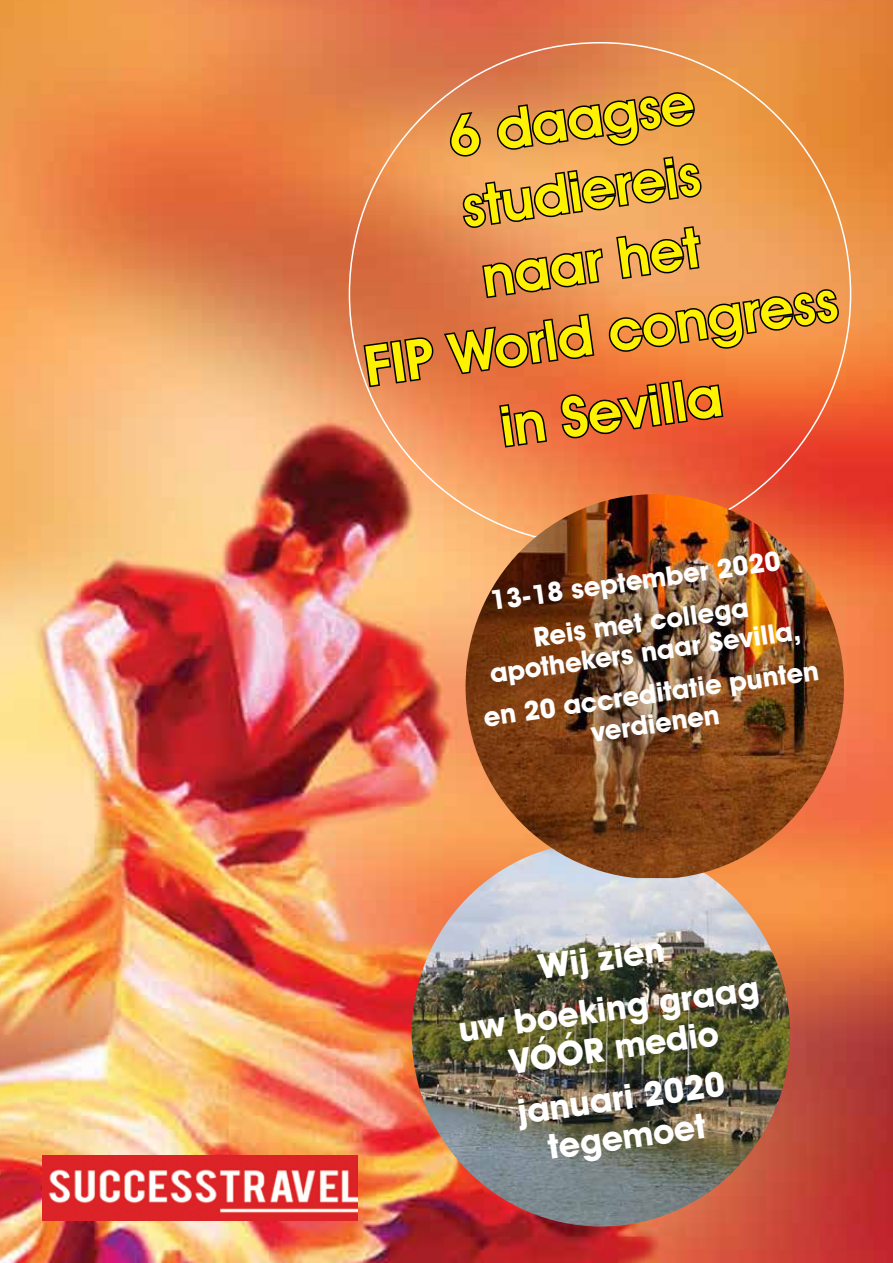
<style>
.page{position:relative;width:893px;height:1263px;background:#fff}
.page>*{position:absolute;margin:0;border:0;box-sizing:border-box;transform-origin:0 0}
.t1{font:600 55.5px/71.8px "Avant Garde IT Cby BT";color:#fff200;text-align:center}
.t2{font:700 34.5px/51px "Avant Garde IT Cby BT";color:#fff;text-align:center}
.t3{font:700 27px/42px "Avant Garde IT Cby BT";color:#fff;text-align:center}
</style>
<div class="page">
<img style="left:0;top:0;width:893px;height:1263px">
<img style="left:412px;top:842px;width:378px;height:384px">
<img style="left:43px;top:1156px;width:314px;height:64px">
<svg style="left:362px;top:335px;width:72px;height:54px;background:#9d5836"></svg>
<svg style="left:442px;top:91px;width:397px;height:358px;background:#ca7841"></svg>
<img style="left:466px;top:494px;width:378px;height:384px">
<h1 class="t1" style="left:330px;top:117px;width:479px;rotate:-8deg">6 daagse studiereis<br>naar het<br>FIP World congress</h1>
<h1 class="t1" style="left:496px;top:391px;width:225px;rotate:-8deg">in Sevilla</h1>
<p class="t3" style="left:487px;top:580px;width:295px;rotate:-8deg">13-18 september 2020<br>Reis met collega</p>
<p class="t3" style="left:475px;top:654px;width:339px;rotate:-8deg">apothekers naar Sevilla, en 20 accreditatie punten</p>
<p class="t3" style="left:588px;top:711px;width:131px;rotate:-8deg">verdienen</p>
<p class="t2" style="left:448px;top:953px;width:305px;rotate:-8deg">Wij zien<br>uw boeking graag</p>
<p class="t2" style="left:506px;top:1036px;width:212px;text-align:left;rotate:-8deg">VÓÓR medio januari 2020</p>
<p class="t2" style="left:545px;top:1122px;width:160px;rotate:-8deg">tegemoet</p>
</div>
